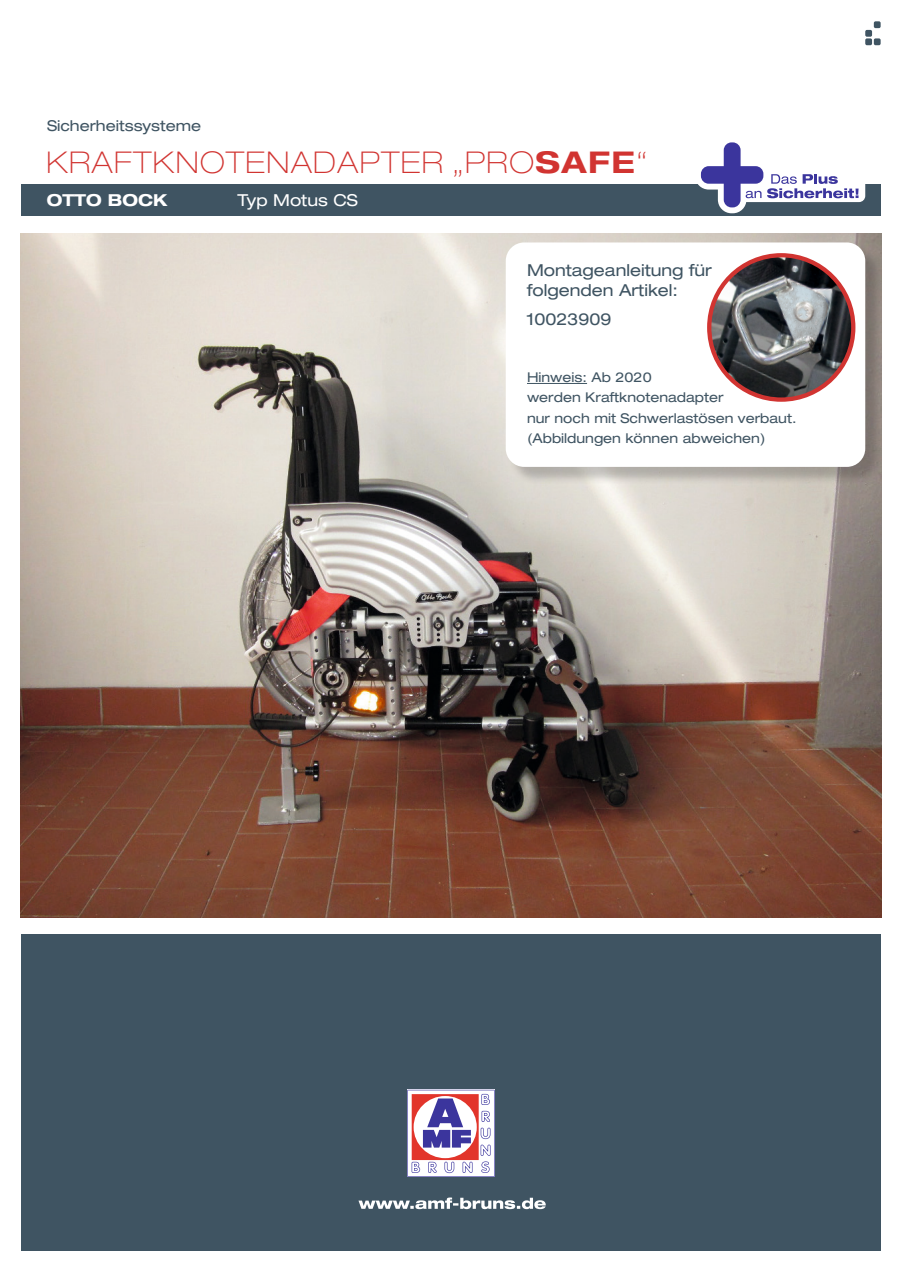
<style>
.page{position:relative;width:902px;height:1272px;background:#fff}
.page>*{position:absolute;margin:0;border:0;box-sizing:border-box;transform-origin:0 0}
.t1{font:100 expanded 30px "Helvetica Neue LT Std";letter-spacing:.05em;color:#d13431}
.t2{font:expanded 16.5px/20.2px "Helvetica Neue LT Std";color:#3f5462}
.t3{font:expanded 16.5px "Helvetica Neue LT Std";color:#fff}
.t4{font:700 expanded 16.5px "Helvetica Neue LT Std";color:#fff}
.t5{font:expanded 15px "Helvetica Neue LT Std";color:#3f5462}
.t6{font:expanded 13.5px "Helvetica Neue LT Std";color:#3f5462}
.s1{font-weight:700}
</style>
<div class="page">
<div style="left:21px;top:185px;width:859px;height:31px;background:#3f5462"></div>
<div style="left:873px;top:21px;width:7px;height:7px;background:#3f5462;border-radius:2px"></div>
<div style="left:865px;top:30px;width:7px;height:7px;background:#3f5462;border-radius:2px"></div>
<div style="left:865px;top:38px;width:7px;height:7px;background:#3f5462;border-radius:2px"></div>
<div style="left:873px;top:38px;width:7px;height:7px;background:#3f5462;border-radius:2px"></div>
<div style="left:21px;top:934px;width:859px;height:316px;background:#3f5462"></div>
<svg style="left:358px;top:1197px;width:187px;height:12px"></svg>
<svg style="left:407px;top:1089px;width:87px;height:87px;background:#ccacc2"></svg>
<div style="left:738px;top:168px;width:127px;height:34px;background:#fff;border-radius:6px"></div>
<svg style="left:695px;top:142px;width:163px;height:71px"></svg>
<div style="left:723px;top:142px;width:17px;height:65px;background:#3b359d;border-radius:8px"></div>
<div style="left:700px;top:166px;width:63px;height:18px;background:#3b359d;border-radius:8px"></div>
<img style="left:21px;top:234px;width:860px;height:683px">
<div style="left:508px;top:245px;width:376px;height:240px;background:#1c1a1b;opacity:.24"></div>
<div style="left:505px;top:242px;width:360px;height:225px;background:#fff;border-radius:18px"></div>
<hr style="left:527px;top:383px;width:60px;height:1px;background:#3f5462">
<img style="left:709px;top:255px;width:144px;height:144px;border-radius:72px">
<div style="left:707px;top:253px;width:148px;height:149px;border:4px solid #d13431;border-radius:50%"></div>
<p class="t5" style="left:47px;top:117px;width:156px">Sicherheitssysteme</p>
<h1 class="t1" style="left:46px;top:144px;width:602px">KRAFTKNOTENADAPTER „PRO<span class="s1">SAFE</span>“</h1>
<p class="t4" style="left:47px;top:190px;width:122px">OTTO BOCK</p>
<p class="t3" style="left:237px;top:190px;width:122px">Typ Motus CS</p>
<p class="t2" style="left:527px;top:259px;width:186px">Montageanleitung für folgenden Artikel:</p>
<p class="t2" style="left:527px;top:308px;width:86px">10023909</p>
<p class="t6" style="left:527px;top:369px;width:126px">Hinweis: Ab 2020</p>
<p class="t6" style="left:527px;top:389px;width:198px">werden Kraftknotenadapter</p>
<p class="t6" style="left:527px;top:409px;width:271px">nur noch mit Schwerlastösen verbaut.</p>
<p class="t6" style="left:527px;top:430px;width:240px">(Abbildungen können abweichen)</p>
</div>
